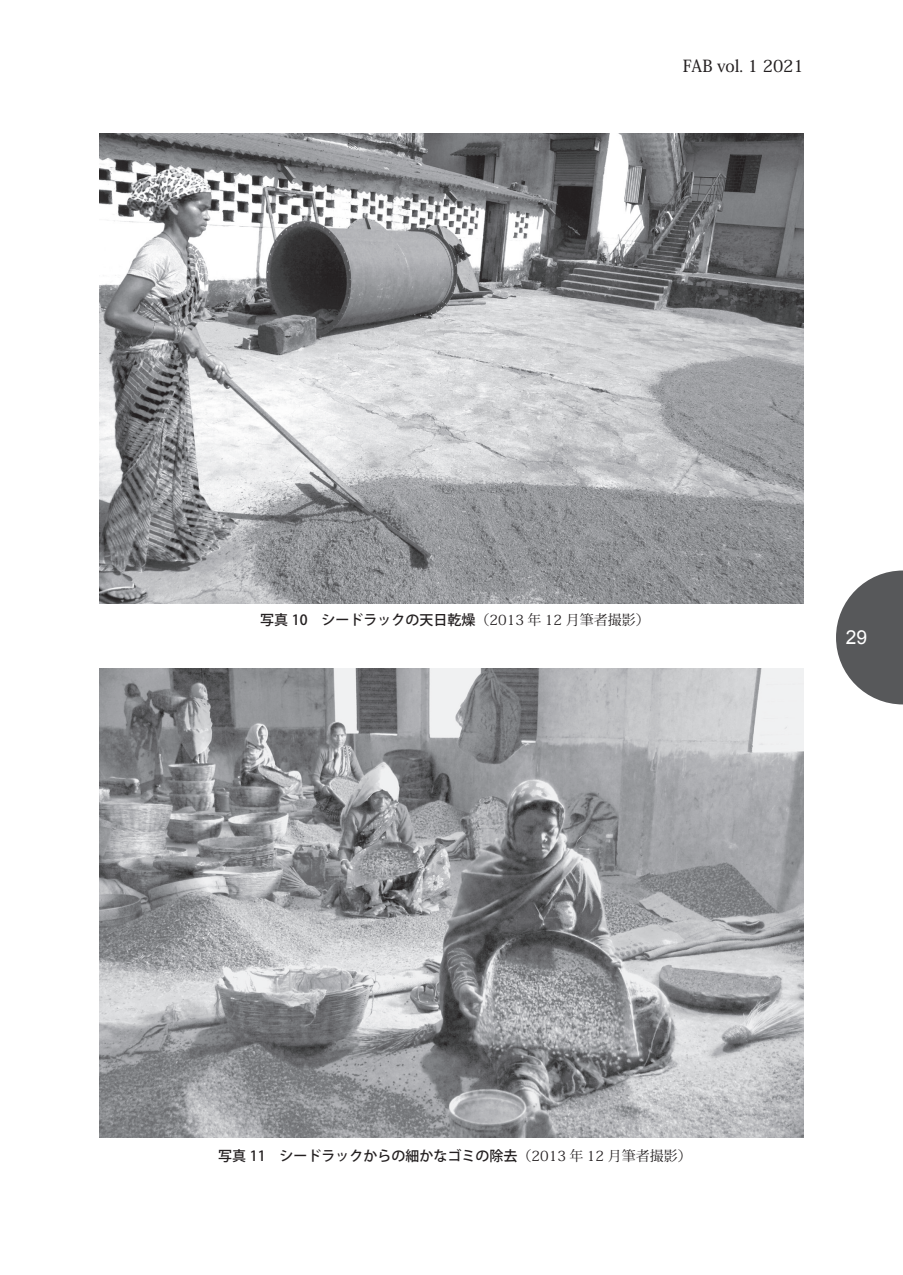
<style>
.page{position:relative;width:903px;height:1275px;background:#fff}
.page>*{position:absolute;margin:0;border:0;box-sizing:border-box;transform-origin:0 0}
.t1{font:19.25px "Arial";color:#fff}
.t2{font:500 16.62px "Koz Min Pr 6 N";color:#231f20}
.t3{font:500 14px "Koz Go Pr 6 N";color:#231f20}
.s1{font-family:"Koz Min Pr 6 N";font-weight:400}
</style>
<div class="page">
<svg style="left:836px;top:570px;width:67px;height:134px"></svg>
<img style="left:99px;top:668px;width:705px;height:470px">
<img style="left:99px;top:134px;width:705px;height:470px">
<p class="t2" style="left:683px;top:57px;width:122px">FAB vol. 1 2021</p>
<p class="t3" style="left:260px;top:612px;width:391px">写真 10　シードラックの天日乾燥<span class="s1">（2013 年 12 月筆者撮影）</span></p>
<h1 class="t1" style="left:846px;top:625px;width:23px">29</h1>
<p class="t3" style="left:218px;top:1148px;width:475px">写真 11　シードラックからの細かなゴミの除去<span class="s1">（2013 年 12 月筆者撮影）</span></p>
</div>
